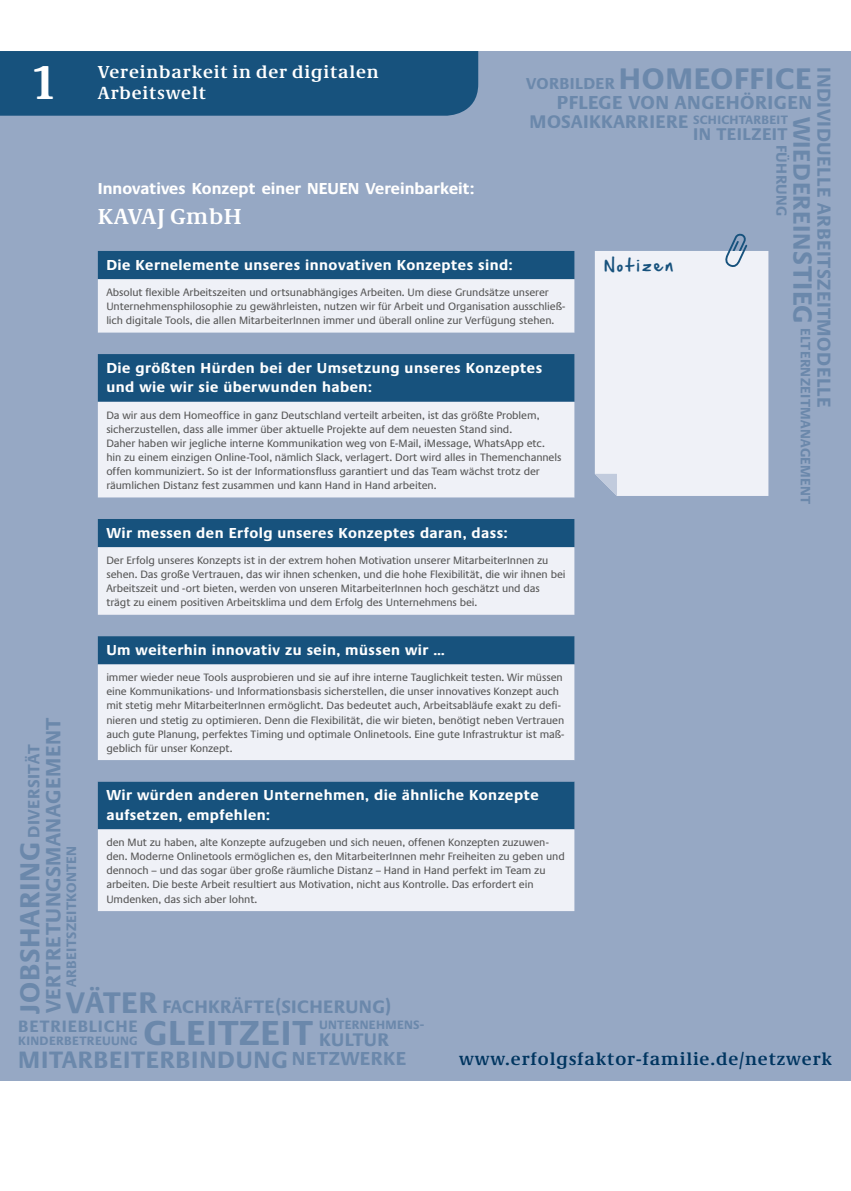
<style>
.page{position:relative;width:851px;height:1191px;background:#fff}
.page>*{position:absolute;margin:0;border:0;box-sizing:border-box;transform-origin:0 0}
.t1{font:700 48.66px "Neue Demos";color:#fff}
.t2{font:700 36px "Neue Praxis";letter-spacing:.025em;color:#6b88ab}
.t3{font:700 30.9px "Neue Praxis";letter-spacing:.025em;color:#6b88ab}
.t4{font:700 28.56px "Neue Praxis";letter-spacing:.025em;color:#6b88ab}
.t5{font:700 24.66px "Neue Praxis";letter-spacing:.025em;color:#6b88ab}
.t6{font:700 24.6px "Neue Praxis";letter-spacing:.03em;color:#6b88ab}
.t7{font:700 22.5px "Neue Demos";letter-spacing:.03em;color:#fff}
.t8{font:700 21.45px "Neue Praxis";letter-spacing:.025em;color:#6b88ab}
.t9{font:700 19.5px "Neue Praxis";letter-spacing:.025em;color:#6b88ab}
.t10{font:700 18.93px "Neue Praxis";letter-spacing:.025em;color:#6b88ab}
.t11{font:700 18.9px "Neue Praxis";letter-spacing:.025em;color:#6b88ab}
.t12{font:700 18.72px "Neue Praxis";letter-spacing:.025em;color:#6b88ab}
.t13{font:700 18px "Neue Demos";letter-spacing:.05em;color:#fff}
.t14{font:700 18px "Neue Demos";letter-spacing:.05em;color:#003560}
.t15{font:700 17.61px "Neue Praxis";letter-spacing:.025em;color:#6b88ab}
.t16{font:700 17.1px "Neue Praxis";letter-spacing:.05em;color:#6b88ab}
.t17{font:700 16.98px "Neue Praxis";letter-spacing:.025em;color:#6b88ab}
.t18{font:700 16.5px "Neue Praxis";color:#fff}
.t19{font:700 16.44px "Neue Praxis";letter-spacing:.025em;color:#6b88ab}
.t20{font:700 15.21px "Neue Praxis";letter-spacing:.025em;color:#6b88ab}
.t21{font:700 15px/19.5px "Neue Praxis";letter-spacing:.03em;color:#fff}
.t22{font:15px "Hand Of Sean";letter-spacing:.22em;color:#17527d}
.t23{font:700 14.22px "Neue Praxis";letter-spacing:.025em;color:#6b88ab}
.t24{font:700 14.1px "Neue Praxis";letter-spacing:.025em;color:#6b88ab}
.t25{font:700 12.63px "Neue Praxis";letter-spacing:.025em;color:#6b88ab}
.t26{font:700 12.6px "Neue Praxis";letter-spacing:.025em;color:#6b88ab}
.t27{font:11.1px/14.1px "Neue Praxis";letter-spacing:-.01em;color:#565656}
.s1{font-size:27.42px}
.s2{font-size:14.7px}
</style>
<div class="page">
<div style="left:0;top:51px;width:850px;height:1029px;background:#96a8c4"></div>
<div style="left:0;top:51px;width:478px;height:65px;background:#17527d"></div>
<div style="left:594px;top:251px;width:174px;height:245px;background:#eff1f7"></div>
<svg style="left:594px;top:474px;width:23px;height:22px"></svg>
<svg style="left:722px;top:233px;width:26px;height:35px"></svg>
<div style="left:98px;top:251px;width:476px;height:28px;background:#17527d"></div>
<svg style="left:98px;top:279px;width:476px;height:632px;background:#b6c7d7"></svg>
<svg style="left:98px;top:333px;width:476px;height:448px;fill:#eff1f7"></svg>
<h3 class="t13" style="left:98px;top:61px;width:282px">Vereinbarkeit in der digitalen</h3>
<h1 class="t1" style="left:34px;top:53px;width:22px">1</h1>
<h3 class="t3" style="left:618px;top:60px;width:194px">HOMEOFFICE</h3>
<h3 class="t5" style="left:816px;top:117px;width:208px;rotate:90deg">WIEDEREIN<span class="s1">STIEG</span></h3>
<h3 class="t9" style="left:835px;top:67px;width:342px;rotate:90deg">INDIVIDUELLE ARBEITSZEITMODELLE</h3>
<h3 class="t19" style="left:526px;top:74px;width:90px">VORBILDER</h3>
<h3 class="t13" style="left:98px;top:82px;width:109px">Arbeitswelt</h3>
<h3 class="t9" style="left:557px;top:91px;width:256px">PFLEGE VON ANGEHÖRIGEN</h3>
<h3 class="t10" style="left:529px;top:111px;width:160px">MOSAIKKARRIERE</h3>
<p class="t25" style="left:693px;top:112px;width:96px">SCHICHTARBEIT</p>
<h3 class="t15" style="left:693px;top:123px;width:96px">IN TEILZEIT</h3>
<h3 class="t20" style="left:790px;top:145px;width:73px;rotate:90deg">FÜHRUNG</h3>
<h3 class="t18" style="left:98px;top:179px;width:378px">Innovatives Konzept einer NEUEN Vereinbarkeit:</h3>
<h3 class="t7" style="left:98px;top:203px;width:145px">KAVAJ GmbH</h3>
<h3 class="t21" style="left:106px;top:254px;width:408px">Die Kernelemente unseres innovativen Konzeptes sind:</h3>
<p class="t27" style="left:106px;top:285px;width:460px">Absolut flexible Arbeitszeiten und ortsunabhängiges Arbeiten. Um diese Grundsätze unserer<br>Unternehmensphilosophie zu gewährleisten, nutzen wir für Arbeit und Organisation ausschließ&shy;lich digitale Tools, die allen MitarbeiterInnen immer und überall online zur Verfügung stehen.</p>
<h3 class="t21" style="left:106px;top:358px;width:437px">Die größten Hürden bei der Umsetzung unseres Konzeptes und wie wir sie überwunden haben:</h3>
<p class="t27" style="left:106px;top:408px;width:456px">Da wir aus dem Homeoffice in ganz Deutschland verteilt arbeiten, ist das größte Problem, sicherzustellen, dass alle immer über aktuelle Projekte auf dem neuesten Stand sind.<br>Daher haben wir jegliche interne Kommunikation weg von E-Mail, iMessage, WhatsApp etc. hin zu einem einzigen Online-Tool, nämlich Slack, verlagert. Dort wird alles in Themenchannels offen kommuniziert. So ist der Informationsfluss garantiert und das Team wächst trotz der räumlichen Distanz fest zusammen und kann Hand in Hand arbeiten.</p>
<h3 class="t21" style="left:106px;top:522px;width:403px">Wir messen den Erfolg unseres Konzeptes daran, dass:</h3>
<p class="t27" style="left:106px;top:553px;width:460px">Der Erfolg unseres Konzepts ist in der extrem hohen Motivation unserer MitarbeiterInnen zu sehen. Das große Vertrauen, das wir ihnen schenken, und die hohe Flexibilität, die wir ihnen bei Arbeitszeit und -ort bieten, werden von unseren MitarbeiterInnen hoch geschätzt und das trägt zu einem positiven Arbeitsklima und dem Erfolg des Unternehmens bei.</p>
<h3 class="t21" style="left:106px;top:640px;width:340px">Um weiterhin innovativ zu sein, müssen wir …</h3>
<p class="t27" style="left:106px;top:670px;width:459px">immer wieder neue Tools ausprobieren und sie auf ihre interne Tauglichkeit testen. Wir müssen eine Kommunikations- und Informationsbasis sicherstellen, die unser innovatives Konzept auch mit stetig mehr MitarbeiterInnen ermöglicht. Das bedeutet auch, Arbeitsabläufe exakt zu defi&shy;nieren und stetig zu optimieren. Denn die Flexibilität, die wir bieten, benötigt neben Vertrauen auch gute Planung, perfektes Timing und optimale Onlinetools. Eine gute Infrastruktur ist maß&shy;geblich für unser Konzept.</p>
<h3 class="t21" style="left:106px;top:785px;width:434px">Wir würden anderen Unternehmen, die ähnliche Konzepte aufsetzen, -empfehlen:</h3>
<p class="t27" style="left:106px;top:835px;width:460px">den Mut zu haben, alte Konzepte aufzugeben und sich neuen, offenen Konzepten zuzuwen&shy;den. Moderne Onlinetools ermöglichen es, den MitarbeiterInnen mehr Freiheiten zu geben und dennoch – und das sogar über große räumliche Distanz – Hand in Hand perfekt im Team zu arbeiten. Die beste Arbeit resultiert aus Motivation, nicht aus Kontrolle. Das erfordert ein Umdenken, das sich aber lohnt.</p>
<h3 class="t22" style="left:604px;top:252px;width:70px">Notizen</h3>
<p class="t24" style="left:814px;top:328px;width:178px;rotate:90deg">ELTERNZEITMANAGEMENT</p>
<h3 class="t8" style="left:40px;top:1013px;width:297px;rotate:-90deg">VERTRETUNGSMANAGEMENT</h3>
<h3 class="t17" style="left:23px;top:837px;width:95px;rotate:-90deg">DIVERSITÄT</h3>
<h3 class="t4" style="left:12px;top:1013px;width:173px;rotate:-90deg">JOBSHARING</h3>
<p class="t23" style="left:63px;top:986px;width:142px;rotate:-90deg">ARBEITSZEITKONTEN</p>
<h3 class="t3" style="left:66px;top:984px;width:93px">VÄTER</h3>
<h3 class="t6" style="left:18px;top:1045px;width:271px">MITARBEITERBINDUNG</h3>
<h3 class="t12" style="left:162px;top:995px;width:230px">FACHKRÄFTE(SICHERUNG)</h3>
<h3 class="t16" style="left:18px;top:1016px;width:121px">BETRIEBLICHE</h3>
<p class="t26" style="left:18px;top:1033px;width:121px">KINDERBETREUUNG</p>
<h2 class="t2" style="left:143px;top:1011px;width:171px">GLEITZEIT</h2>
<p class="t26" style="left:319px;top:1017px;width:107px">UNTERNEHMENS<span class="s2">-</span></p>
<h3 class="t11" style="left:319px;top:1028px;width:71px">KULTUR</h3>
<h3 class="t14" style="left:459px;top:1048px;width:374px">www.erfolgsfaktor-familie.de/netzwerk</h3>
<h3 class="t9" style="left:292px;top:1047px;width:116px">NETZWERKE</h3>
</div>
